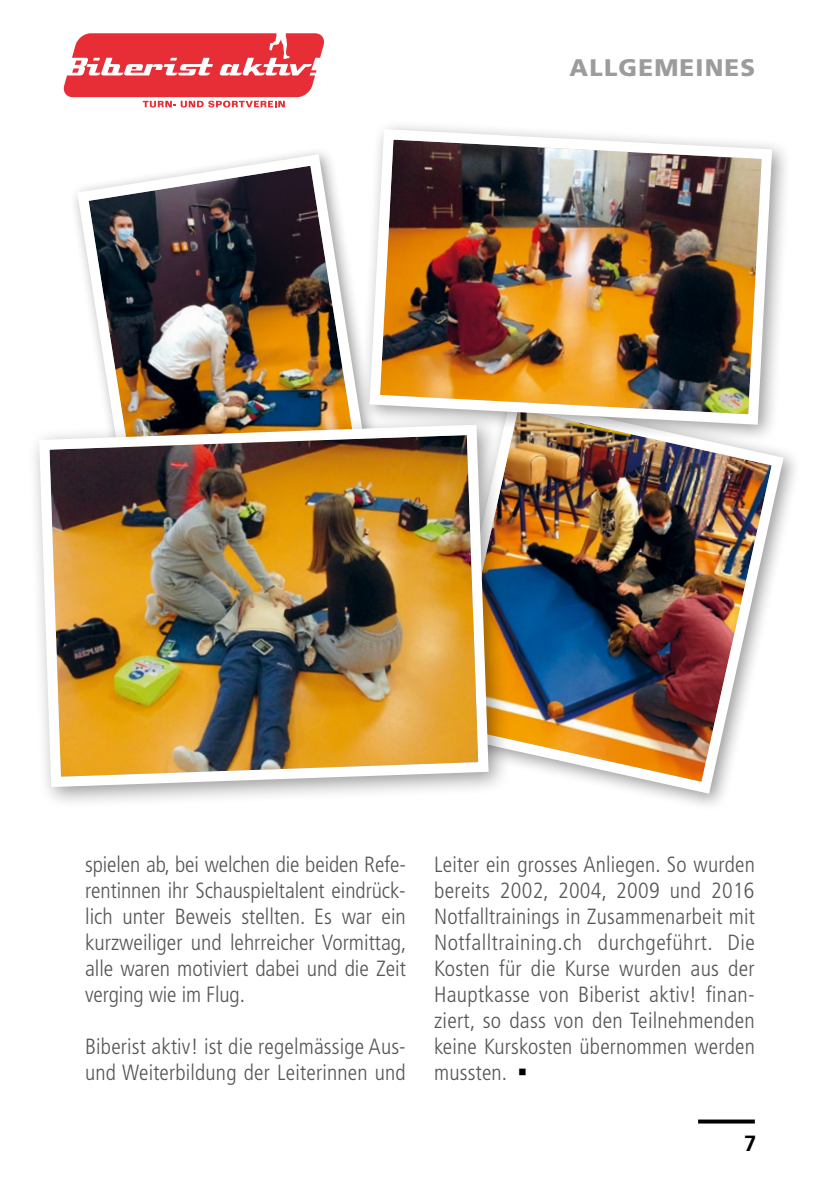
<style>
.page{position:relative;width:840px;height:1191px;background:#fff}
.page>*{position:absolute;margin:0;border:0;box-sizing:border-box;transform-origin:0 0}
.t1{font:900 24px "Frutiger";letter-spacing:.05em;color:#9c9c9d}
.t2{font:300 condensed 22px/26px "Frutiger";letter-spacing:.01em;color:#565655;text-align:justify}
.t3{font:700 22px "Frutiger";color:#000}
.s1{color:#000}
</style>
<div class="page">
<svg style="left:63px;top:33px;width:261px;height:75px"></svg>
<svg style="left:698px;top:1119px;width:56px;height:4px"></svg>
<img style="left:75px;top:152px;width:284px;height:260px">
<img style="left:510px;top:444px;width:279px;height:355px">
<div style="left:27px;top:412px;width:483px;height:397px;background:#000;opacity:.4"></div>
<img style="left:34px;top:419px;width:459px;height:373px">
<div style="left:359px;top:119px;width:432px;height:325px;background:#000;opacity:.4"></div>
<img style="left:364px;top:124px;width:413px;height:306px">
<p class="t1" style="left:569px;top:53px;width:187px">ALLGEMEINES</p>
<p class="t2" style="left:85px;top:851px;width:323px">spielen ab, bei welchen die beiden Refe&shy;rentinnen ihr Schauspieltalent eindrück&shy;lich unter Beweis stellten. Es war ein kurzweiliger und lehrreicher Vormittag, alle waren motiviert dabei und die Zeit verging wie im Flug.</p>
<p class="t2" style="left:85px;top:1033px;width:322px">Biberist aktiv! ist die regelmässige Aus&shy;und Weiterbildung der Leiterinnen und</p>
<p class="t2" style="left:434px;top:851px;width:322px">Leiter ein grosses Anliegen. So wurden bereits 2002, 2004, 2009 und 2016<br>Notfalltrainings in Zusammenarbeit mit Notfalltraining.ch durchgeführt. Die Kosten für die Kurse wurden aus der Hauptkasse von Biberist aktiv! finan&shy;ziert, so dass von den Teilnehmenden keine Kurskosten übernommen werden mussten. <span class="s1">▪</span></p>
<p class="t3" style="left:743px;top:1130px;width:14px">7</p>
</div>
